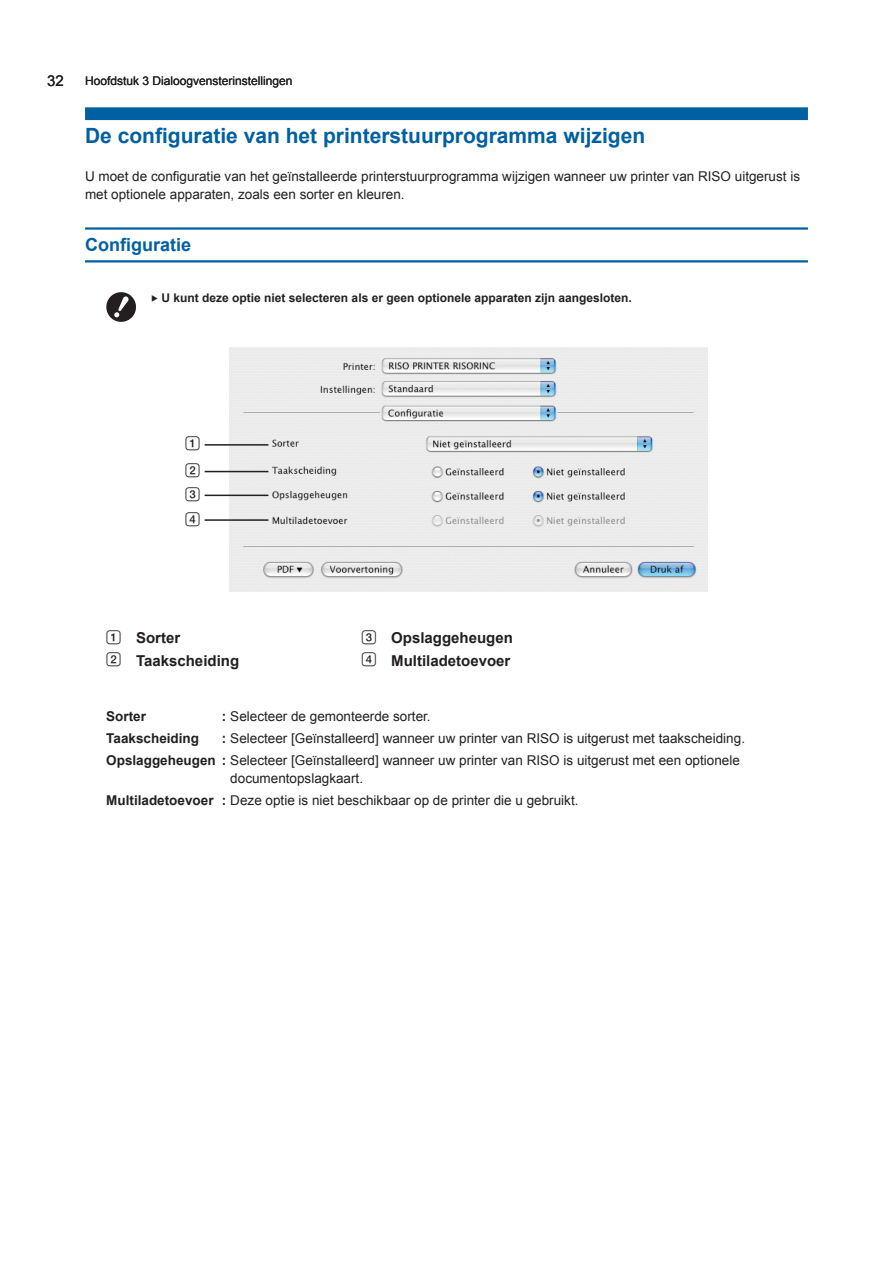
<style>
.page{position:relative;width:893px;height:1263px;background:#fff}
.page>*{position:absolute;margin:0;border:0;box-sizing:border-box;transform-origin:0 0}
.t1{font:700 21px "Arial";color:#0160a1}
.t2{font:700 18px "Arial";color:#0160a1}
.t3{font:700 15px/22.5px "Arial";color:#231f20}
.t4{font:15px/26.7px "SQNUMWR";color:#231f20}
.t5{font:15px "Arial";color:#231f20}
.t6{font:13.5px/22px "Arial";color:#231f20}
.t7{font:700 13.5px "Arial";color:#231f20}
.t8{font:700 12px "Arial";color:#231f20}
.t9{font:12px "Arial";color:#231f20}
.s1{font-family:"SQNUMWR";font-weight:400}
.s2{font-weight:700}
</style>
<div class="page">
<div style="left:85px;top:107px;width:723px;height:13px;background:#0160a1"></div>
<hr style="left:85px;top:227px;width:723px;height:3px;background:#0160a1">
<hr style="left:85px;top:260px;width:723px;height:2px;background:#0160a1">
<svg style="left:106px;top:292px;width:30px;height:30px"></svg>
<img style="left:230px;top:347px;width:478px;height:245px">
<hr style="left:205px;top:444px;width:63px;height:2px;background:#231f20">
<hr style="left:205px;top:471px;width:63px;height:1px;background:#231f20">
<hr style="left:205px;top:495px;width:63px;height:1px;background:#231f20">
<hr style="left:205px;top:519px;width:63px;height:2px;background:#231f20">
<p class="t5" style="left:47px;top:71px;width:18px">32</p>
<p class="t9" style="left:85px;top:73px;width:209px">Hoofdstuk 3 Dialoogvensterinstellingen</p>
<h1 class="t1" style="left:85px;top:121px;width:562px">De configuratie van het printerstuurprogramma wijzigen</h1>
<p class="t6" style="left:85px;top:167px;width:717px;line-height:18px">U moet de configuratie van het geïnstalleerde printerstuurprogramma wijzigen wanneer uw printer van RISO uitgerust is met optionele apparaten, zoals een sorter en kleuren.</p>
<h2 class="t2" style="left:85px;top:233px;width:108px">Configuratie</h2>
<p class="t8" style="left:162px;top:290px;width:472px">U kunt deze optie niet selecteren als er geen optionele apparaten zijn aangesloten.</p>
<p class="t4" style="left:185px;top:430px;width:16px">1<br>2</p>
<p class="t4" style="left:185px;top:482px;width:16px;line-height:24.8px">3<br>4</p>
<p class="t3" style="left:106px;top:627px;width:134px"><span class="s1">1</span> Sorter<br><span class="s1">2</span> Taakscheiding</p>
<p class="t3" style="left:361px;top:627px;width:153px"><span class="s1">3</span> Opslaggeheugen<br><span class="s1">4</span> Multiladetoevoer</p>
<p class="t7" style="left:106px;top:707px;width:41px">Sorter</p>
<p class="t6" style="left:222px;top:705px;width:211px"><span class="s2">:</span> Selecteer de gemonteerde sorter.</p>
<p class="t7" style="left:106px;top:729px;width:94px">Taakscheiding</p>
<p class="t6" style="left:106px;top:727px;width:640px;text-indent:115px"><span class="s2">:</span> Selecteer [Geïnstalleerd] wanneer uw printer van RISO is uitgerust met taakscheiding.<br><span class="s2">Opslaggeheugen :</span> Selecteer [Geïnstalleerd] wanneer uw printer van RISO is uitgerust met een optionele</p>
<p class="t6" style="left:106px;top:767px;width:474px;text-indent:124px">documentopslagkaart.<br><span class="s2">Multiladetoevoer :</span> Deze optie is niet beschikbaar op de printer die u gebruikt.</p>
</div>
